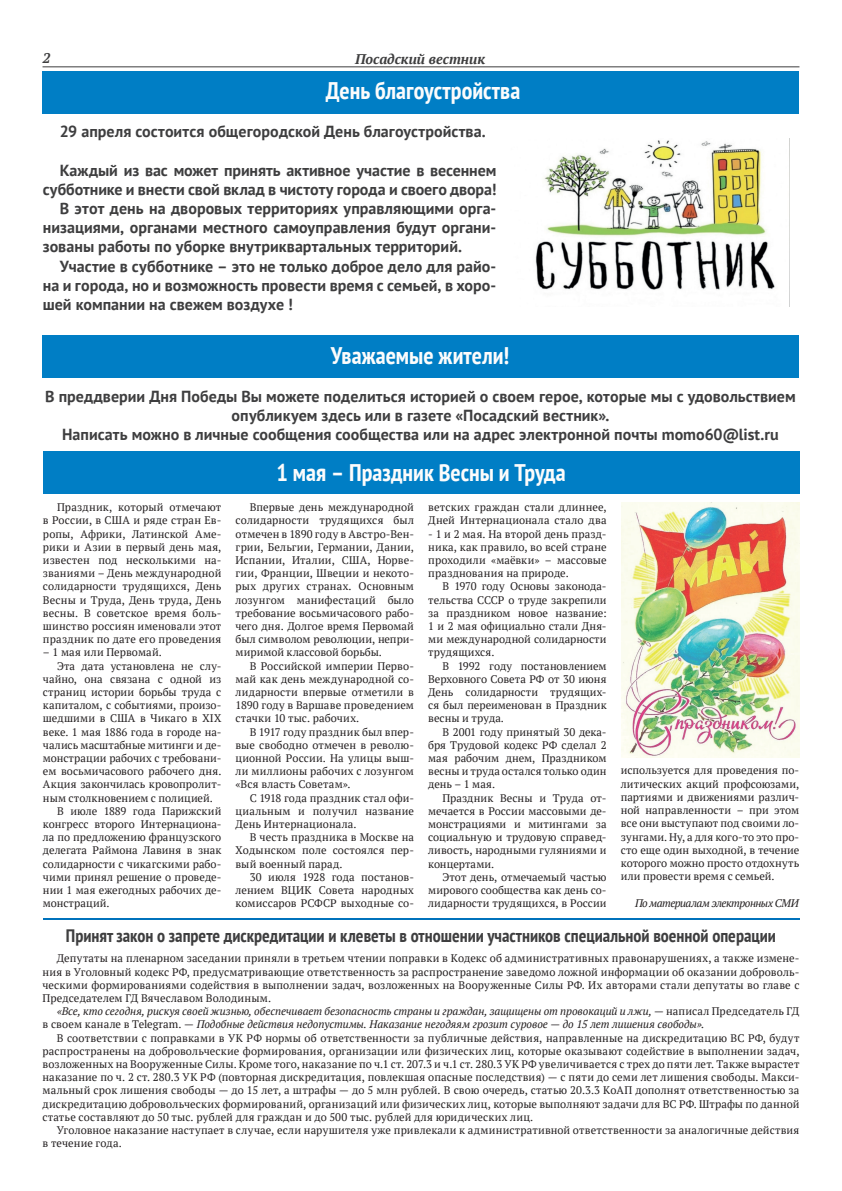
<style>
.page{position:relative;width:842px;height:1191px;background:#fff}
.page>*{position:absolute;margin:0;border:0;box-sizing:border-box;transform-origin:0 0}
.t1{font:700 condensed 24px "PT Sans";color:#fcfcfc}
.t2{font:700 condensed 18px "PT Sans";color:#3e3e3f}
.t3{font:700 16px/19.2px "PT Sans";color:#3e3e3f;text-align:center}
.t4{font:italic 700 14px "PT Serif";color:#3e3e3f}
.t5{font:11px/13.2px "PT Serif";letter-spacing:.01em;color:#231f20;text-align:justify}
.t6{font:italic 11px/13.2px "PT Serif";letter-spacing:-.01em;color:#231f20}
.t7{font:italic 11px "PT Serif";letter-spacing:-.05em;color:#231f20}
.s1{font-style:normal}
</style>
<div class="page">
<hr style="left:43px;top:66px;width:756px;height:1px;background:#3e3e3f">
<div style="left:42px;top:71px;width:757px;height:42px;background:#007ec5"></div>
<div style="left:42px;top:335px;width:757px;height:43px;background:#007ec5"></div>
<hr style="left:43px;top:918px;width:757px;height:2px;background:#0072bc">
<div style="left:43px;top:451px;width:756px;height:43px;background:#007ec5"></div>
<img style="left:621px;top:503px;width:179px;height:254px">
<img style="left:535px;top:140px;width:240px;height:150px">
<p class="t4" style="left:43px;top:49px;width:9px">2</p>
<p class="t4" style="left:355px;top:50px;width:132px">Посадский вестник</p>
<h1 class="t1" style="left:326px;top:75px;width:196px">День благоустройства</h1>
<h3 class="t3" style="left:60px;top:122px;width:427px">29 апреля состоится общегородской День благоустройства.</h3>
<h3 class="t3" style="left:60px;top:160px;width:438px">Каждый из вас может принять активное участие в весеннем</h3>
<h3 class="t3" style="left:43px;top:179px;width:455px">субботнике и внести свой вклад в чистоту города и своего двора!</h3>
<h3 class="t3" style="left:60px;top:198px;width:438px">В этот день на дворовых территориях управляющими орга-</h3>
<h3 class="t3" style="left:43px;top:218px;width:455px">низациями, органами местного самоуправления будут органи-</h3>
<h3 class="t3" style="left:43px;top:237px;width:421px">зованы работы по уборке внутриквартальных территорий.</h3>
<h3 class="t3" style="left:60px;top:256px;width:438px">Участие в субботнике – это не только доброе дело для райо-</h3>
<h3 class="t3" style="left:43px;top:275px;width:455px">на и города, но и возможность провести время с семьей, в хоро-</h3>
<h3 class="t3" style="left:43px;top:294px;width:252px">шей компании на свежем воздухе !</h3>
<h1 class="t1" style="left:331px;top:339px;width:180px">Уважаемые жители!</h1>
<p class="t3" style="left:45px;top:386px;width:752px">В преддверии Дня Победы Вы можете поделиться историей о своем герое, которые мы с удовольствием опубликуем здесь или в газете «Посадский вестник».<br>Написать можно в личные сообщения сообщества или на адрес электронной почты momo60@list.ru</p>
<h1 class="t1" style="left:276px;top:456px;width:291px">1 мая – Праздник Весны и Труда</h1>
<p class="t5" style="left:43px;top:500px;width:180px;text-indent:14px">Праздник, который отмечают в России, в США и ряде стран Ев&shy;ропы, Африки, Латинской Аме&shy;рики и Азии в первый день мая, известен под несколькими на&shy;званиями – День международной солидарности трудящихся, День Весны и Труда, День труда, День весны. В советское время боль&shy;шинство россиян именовали этот праздник по дате его проведения</p>
<p class="t5" style="left:43px;top:645px;width:120px">– 1 мая или Первомай.</p>
<p class="t5" style="left:57px;top:659px;width:166px">Эта дата установлена не слу-</p>
<p class="t5" style="left:43px;top:672px;width:180px">чайно, она связана с одной из</p>
<p class="t5" style="left:43px;top:685px;width:180px">страниц истории борьбы труда с</p>
<p class="t5" style="left:43px;top:698px;width:180px">капиталом, с событиями, произо-</p>
<p class="t5" style="left:43px;top:711px;width:180px">шедшими в США в Чикаго в ХIХ</p>
<p class="t5" style="left:43px;top:725px;width:180px">веке. 1 мая 1886 года в городе на-</p>
<p class="t5" style="left:43px;top:738px;width:180px">чались масштабные митинги и де-</p>
<p class="t5" style="left:43px;top:751px;width:180px">монстрации рабочих с требовани-</p>
<p class="t5" style="left:43px;top:764px;width:180px">ем восьмичасового рабочего дня.</p>
<p class="t5" style="left:43px;top:777px;width:180px">Акция закончилась кровопролит-</p>
<p class="t5" style="left:43px;top:791px;width:171px">ным столкновением с полицией.</p>
<p class="t5" style="left:57px;top:804px;width:166px">В июле 1889 года Парижский</p>
<p class="t5" style="left:43px;top:817px;width:180px">конгресс второго Интернациона-</p>
<p class="t5" style="left:43px;top:830px;width:180px">ла по предложению французского</p>
<p class="t5" style="left:43px;top:843px;width:180px">делегата Раймона Лавиня в знак</p>
<p class="t5" style="left:43px;top:857px;width:180px">солидарности с чикагскими рабо-</p>
<p class="t5" style="left:43px;top:870px;width:180px">чими принял решение о проведе-</p>
<p class="t5" style="left:43px;top:883px;width:180px">нии 1 мая ежегодных рабочих де-</p>
<p class="t5" style="left:43px;top:896px;width:68px">монстраций.</p>
<p class="t5" style="left:236px;top:500px;width:180px;text-indent:14px">Впервые день международной солидарности трудящихся был отмечен в 1890 году в Австро-Вен&shy;грии, Бельгии, Германии, Дании, Испании, Италии, США, Норве&shy;гии, Франции, Швеции и некото&shy;рых других странах. Основным лозунгом манифестаций было требование восьмичасового рабо&shy;чего дня. Долгое время Первомай был символом революции, непри&shy;миримой классовой борьбы.</p>
<p class="t5" style="left:236px;top:659px;width:180px;text-indent:14px">В Российской империи Перво&shy;май как день международной со&shy;лидарности впервые отметили в 1890 году в Варшаве проведением стачки 10 тыс. рабочих.</p>
<p class="t5" style="left:236px;top:725px;width:180px;text-indent:14px">В 1917 году праздник был впер&shy;вые свободно отмечен в револю&shy;ционной России. На улицы выш&shy;ли миллионы рабочих с лозунгом «Вся власть Советам».</p>
<p class="t5" style="left:236px;top:791px;width:180px;text-indent:14px">С 1918 года праздник стал офи&shy;циальным и получил название День Интернационала.</p>
<p class="t5" style="left:236px;top:830px;width:180px;text-indent:14px">В честь праздника в Москве на Ходынском поле состоялся пер&shy;вый военный парад.</p>
<p class="t5" style="left:236px;top:870px;width:180px;text-indent:14px">30 июля 1928 года постанов&shy;лением ВЦИК Совета народных комиссаров РСФСР выходные со-</p>
<p class="t5" style="left:428px;top:500px;width:180px">ветских граждан стали длиннее,<br>Дней Интернационала стало два</p>
<p class="t5" style="left:428px;top:527px;width:180px">- 1 и 2 мая. На второй день празд&shy;ника, как правило, во всей стране проходили «маёвки» – массовые празднования на природе.</p>
<p class="t5" style="left:428px;top:579px;width:180px;text-indent:14px">В 1970 году Основы законода&shy;тельства СССР о труде закрепили за праздником новое название:<br>1 и 2 мая официально стали Дня&shy;ми международной солидарности трудящихся.</p>
<p class="t5" style="left:428px;top:659px;width:180px;text-indent:14px">В 1992 году постановлением Верховного Совета РФ от 30 июня День солидарности трудящих&shy;ся был переименован в Праздник весны и труда.</p>
<p class="t5" style="left:428px;top:725px;width:180px;text-indent:14px">В 2001 году принятый 30 дека&shy;бря Трудовой кодекс РФ сделал 2 мая рабочим днем, Праздником весны и труда остался только один день – 1 мая.</p>
<p class="t5" style="left:428px;top:791px;width:180px;text-indent:14px">Праздник Весны и Труда от&shy;мечается в России массовыми де&shy;монстрациями и митингами за социальную и трудовую справед&shy;ливость, народными гуляниями и концертами.</p>
<p class="t5" style="left:428px;top:870px;width:180px;text-indent:14px">Этот день, отмечаемый частью мирового сообщества как день со&shy;лидарности трудящихся, в России</p>
<p class="t5" style="left:621px;top:764px;width:180px">используется для проведения по&shy;литических акций профсоюзами, партиями и движениями различ&shy;ной направленности – при этом все они выступают под своими ло&shy;зунгами. Ну, а для кого-то это про&shy;сто еще один выходной, в течение которого можно просто отдохнуть или провести время с семьей.</p>
<p class="t7" style="left:635px;top:895px;width:165px">По материалам электронных СМИ</p>
<h2 class="t2" style="left:66px;top:924px;width:712px">Принят закон о запрете дискредитации и клеветы в отношении участников специальной военной операции</h2>
<p class="t5" style="left:43px;top:951px;width:758px;text-indent:14px">Депутаты на пленарном заседании приняли в третьем чтении поправки в Кодекс об административных правонарушениях, а также измене&shy;ния в Уголовный кодекс РФ, предусматривающие ответственность за распространение заведомо ложной информации об оказании доброволь&shy;ческими формированиями содействия в выполнении задач, возложенных на Вооруженные Силы РФ. Их авторами стали депутаты во главе с Председателем ГД Вячеславом Володиным.</p>
<p class="t6" style="left:43px;top:1004px;width:758px;text-indent:14px">«Все, кто сегодня, рискуя своей жизнью, обеспечивает безопасность страны и граждан, защищены от провокаций и лжи, <span class="s1">— написал Председатель ГД в своем канале в Telegram. —</span> Подобные действия недопустимы. Наказание негодяям грозит суровое — до 15 лет лишения свободы».</p>
<p class="t5" style="left:43px;top:1031px;width:758px;text-indent:14px">В соответствии с поправками в УК РФ нормы об ответственности за публичные действия, направленные на дискредитацию ВС РФ, будут распространены на добровольческие формирования, организации или физических лиц, которые оказывают содействие в выполнении задач, возложенных на Вооруженные Силы. Кроме того, наказание по ч.1 ст. 207.3 и ч.1 ст. 280.3 УК РФ увеличивается с трех до пяти лет. Также вырастет наказание по ч. 2 ст. 280.3 УК РФ (повторная дискредитация, повлекшая опасные последствия) — с пяти до семи лет лишения свободы. Макси&shy;мальный срок лишения свободы — до 15 лет, а штрафы — до 5 млн рублей. В свою очередь, статью 20.3.3 КоАП дополнят ответственностью за дискредитацию добровольческих формирований, организаций или физических лиц, которые выполняют задачи для ВС РФ. Штрафы по данной статье составляют до 50 тыс. рублей для граждан и до 500 тыс. рублей для юридических лиц.</p>
<p class="t5" style="left:43px;top:1123px;width:758px;text-indent:14px">Уголовное наказание наступает в случае, если нарушителя уже привлекали к административной ответственности за аналогичные действия в течение года.</p>
</div>
